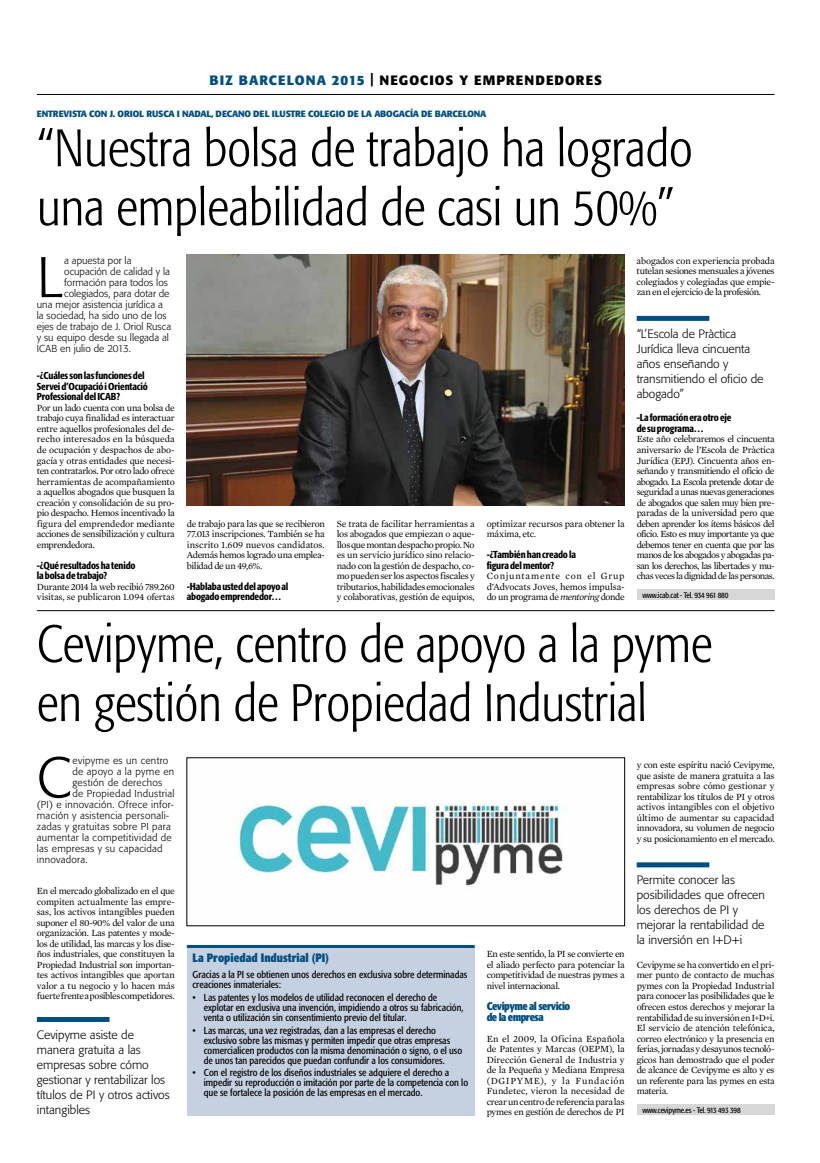
<style>
.page{position:relative;width:820px;height:1163px;background:#fff}
.page>*{position:absolute;margin:0;border:0;box-sizing:border-box;transform-origin:0 0}
.t1{font:300 56.5px "Formata";color:#000}
.t2{font:300 condensed 52px/59px "Formata";letter-spacing:-.005em;color:#000}
.t3{font:700 13.4px "Formata";letter-spacing:.075em;color:#000}
.t4{font:300 12px/15px "Formata";color:#000}
.t5{font:700 condensed 12px "Formata";color:#004e80}
.t6{font:700 condensed 11px/10.5px "Formata";letter-spacing:-.045em;color:#004e80}
.t7{font:condensed 10px/10px "Formata";color:#000}
.t8{font:500 condensed 10px/10.5px "Formata";letter-spacing:-.015em;color:#000}
.t9{font:300 10px "Formata";letter-spacing:.025em;color:#000}
.t10{font:300 10px "Formata";letter-spacing:.005em;color:#000}
.t11{font:300 10px "Formata";color:#000}
.t12{font:9.6px/10.5px "Mercury Text";letter-spacing:-.04em;color:#000;text-align:justify}
.t13{font:9.6px/10.5px "Mercury Text";letter-spacing:-.02em;color:#000}
.t14{font:700 9px "Formata";letter-spacing:-.025em;color:#004e80}
.t15{font:condensed 8px "Formata";letter-spacing:-.025em;color:#000}
.s1{color:#004e80}
.s2{font-style:italic}
</style>
<div class="page">
<hr style="left:37px;top:94px;width:737px;height:1px;background:#000">
<hr style="left:37px;top:610px;width:737px;height:1px;background:#000">
<div style="left:636px;top:589px;width:138px;height:11px;background:#d7d7d7"></div>
<div style="left:636px;top:316px;width:73px;height:5px;background:#004e80"></div>
<img style="left:187px;top:254px;width:437px;height:251px">
<div style="left:636px;top:1104px;width:138px;height:10px;background:#d7d7d7"></div>
<div style="left:187px;top:946px;width:287px;height:168px;background:#c5d0e1"></div>
<hr style="left:187px;top:944px;width:287px;height:3px;background:#004e80">
<div style="left:37px;top:1016px;width:72px;height:5px;background:#004e80"></div>
<img style="left:232px;top:803px;width:334px;height:84px">
<div style="left:636px;top:862px;width:73px;height:5px;background:#004e80"></div>
<h3 class="t3" style="left:209px;top:72px;width:394px"><span class="s1">BIZ BARCELONA 2015</span> | NEGOCIOS Y EMPRENDEDORES</h3>
<p class="t14" style="left:37px;top:108px;width:451px">ENTREVISTA CON J. ORIOL RUSCA I NADAL, DECANO DEL ILUSTRE COLEGIO DE LA ABOGACÍA DE BARCELONA</p>
<h2 class="t2" style="left:37px;top:119px;width:657px">“Nuestra bolsa de trabajo ha logrado una empleabilidad de casi un 50%”</h2>
<h1 class="t1" style="left:37px;top:244px;width:27px">L</h1>
<p class="t10" style="left:64px;top:255px;width:69px">a apuesta por la</p>
<p class="t12" style="left:636px;top:255px;width:139px">abogados con experiencia probada tutelan sesiones mensuales a jóvenes colegiados y colegiadas que empie&shy;zan en el ejercicio de la profesión.</p>
<p class="t10" style="left:64px;top:266px;width:107px">ocupación de calidad y la</p>
<p class="t10" style="left:64px;top:277px;width:105px">formación para todos los</p>
<p class="t10" style="left:64px;top:288px;width:107px">colegiados, para dotar de</p>
<p class="t11" style="left:37px;top:299px;width:127px">una mejor asistencia jurídica a</p>
<p class="t11" style="left:37px;top:310px;width:131px">la sociedad, ha sido uno de los</p>
<p class="t10" style="left:37px;top:321px;width:136px">ejes de trabajo de J. Oriol Rusca</p>
<p class="t11" style="left:37px;top:332px;width:133px">y su equipo desde su llegada al</p>
<p class="t11" style="left:37px;top:343px;width:95px">ICAB en julio de 2013.</p>
<p class="t8" style="left:37px;top:370px;width:112px">-¿Cuáles son las funciones del<br>Servei d’Ocupació i Orientació<br>Professional del ICAB?</p>
<p class="t12" style="left:37px;top:402px;width:139px">Por un lado cuenta con una bolsa de trabajo cuya finalidad es interactuar entre aquellos profesionales del de&shy;recho interesados en la búsqueda de ocupación y despachos de abo&shy;gacía y otras entidades que necesi&shy;ten contratarlos. Por otro lado ofrece herramientas de acompañamiento a aquellos abogados que busquen la creación y consolidación de su pro&shy;pio despacho. Hemos incentivado la figura del emprendedor mediante acciones de sensibilización y cultura emprendedora.</p>
<p class="t8" style="left:37px;top:559px;width:100px">-¿Qué resultados ha tenido la bolsa de trabajo?</p>
<p class="t12" style="left:37px;top:581px;width:139px">Durante 2014 la web recibió 789.260 visitas, se publicaron 1.094 ofertas</p>
<p class="t4" style="left:636px;top:326px;width:128px">“L’Escola de Pràctica<br>Jurídica lleva cincuenta años enseñando y transmitiendo el oficio de abogado”</p>
<p class="t8" style="left:636px;top:412px;width:96px">-La formación era otro eje de su programa…</p>
<p class="t12" style="left:636px;top:434px;width:139px">Este año celebraremos el cincuenta aniversario de l’Escola de Pràctica Jurídica (EPJ). Cincuenta años en&shy;señando y transmitiendo el oficio de abogado. La Escola pretende dotar de seguridad a unas nuevas generaciones de abogados que salen muy bien pre&shy;paradas de la universidad pero que deben aprender los ítems básicos del oficio. Esto es muy importante ya que debemos tener en cuenta que por las manos de los abogados y abogadas pa&shy;san los derechos, las libertades y mu&shy;chas veces la dignidad de las personas.</p>
<p class="t12" style="left:187px;top:518px;width:139px">de trabajo para las que se recibieron 77.013 inscripciones. También se ha inscrito 1.609 nuevos candidatos.<br>Además hemos logrado una emplea&shy;bilidad de un 49,6%.</p>
<p class="t8" style="left:187px;top:580px;width:103px">-Hablaba usted del apoyo al abogado emprendedor…</p>
<p class="t12" style="left:336px;top:518px;width:139px">Se trata de facilitar herramientas a los abogados que empiezan o aque&shy;llos que montan despacho propio. No es un servicio jurídico sino relacio&shy;nado con la gestión de despacho, co&shy;mo pueden ser los aspectos fiscales y tributarios, habilidades emocionales y colaborativas, gestión de equipos,</p>
<p class="t13" style="left:486px;top:518px;width:139px">optimizar recursos para obtener la máxima, etc.</p>
<p class="t8" style="left:486px;top:549px;width:91px">-¿También han creado la figura del mentor?</p>
<p class="t12" style="left:486px;top:570px;width:139px">Conjuntamente con el Grup d’Advocats Joves, hemos impulsa&shy;do un programa de <span class="s2">mentoring</span> donde</p>
<p class="t15" style="left:642px;top:590px;width:87px">www.icab.cat - Tel. 934 961 880</p>
<h2 class="t2" style="left:37px;top:614px;width:677px">Cevipyme, centro de apoyo a la pyme en gestión de Propiedad Industrial</h2>
<h1 class="t1" style="left:37px;top:744px;width:36px">C</h1>
<p class="t9" style="left:72px;top:754px;width:97px">evipyme es un centro</p>
<p class="t12" style="left:636px;top:759px;width:139px">y con este espíritu nació Cevipyme, que asiste de manera gratuita a las empresas sobre cómo gestionar y rentabilizar los títulos de PI y otros activos intangibles con el objetivo último de aumentar su capacidad innovadora, su volumen de negocio y su posicionamiento en el mercado.</p>
<p class="t9" style="left:72px;top:765px;width:103px">de apoyo a la pyme en</p>
<p class="t9" style="left:72px;top:776px;width:91px">gestión de derechos</p>
<p class="t9" style="left:72px;top:787px;width:104px">de Propiedad Industrial</p>
<p class="t9" style="left:37px;top:798px;width:138px">(PI) e innovación. Ofrece infor-</p>
<p class="t9" style="left:37px;top:809px;width:134px">mación y asistencia personali-</p>
<p class="t9" style="left:37px;top:820px;width:135px">zadas y gratuitas sobre PI para</p>
<p class="t9" style="left:37px;top:831px;width:136px">aumentar la competitividad de</p>
<p class="t9" style="left:37px;top:842px;width:127px">las empresas y su capacidad</p>
<p class="t9" style="left:37px;top:853px;width:52px">innovadora.</p>
<p class="t12" style="left:37px;top:885px;width:139px">En el mercado globalizado en el que compiten actualmente las empre&shy;sas, los activos intangibles pueden suponer el 80-90% del valor de una organización. Las patentes y mode&shy;los de utilidad, las marcas y los dise&shy;ños industriales, que constituyen la Propiedad Industrial son importan&shy;tes activos intangibles que aportan valor a tu negocio y lo hacen más fuerte frente a posibles competidores.</p>
<p class="t4" style="left:636px;top:872px;width:130px">Permite conocer las posibilidades que ofrecen los derechos de PI y mejorar la rentabilidad de la inversión en I+D+i</p>
<p class="t12" style="left:486px;top:948px;width:139px">En este sentido, la PI se convierte en el aliado perfecto para potenciar la competitividad de nuestras pymes a nivel internacional.</p>
<p class="t6" style="left:486px;top:1000px;width:85px">Cevipyme al servicio de la empresa</p>
<p class="t12" style="left:486px;top:1032px;width:139px">En el 2009, la Oficina Española de Patentes y Marcas (OEPM), la Dirección General de Industria y de la Pequeña y Mediana Empresa (DGIPYME), y la Fundación Fundetec, vieron la necesidad de crear un centro de referencia para las pymes en gestión de derechos de PI</p>
<p class="t5" style="left:192px;top:950px;width:138px">La Propiedad Industrial (PI)</p>
<p class="t7" style="left:192px;top:969px;width:276px">Gracias a la PI se obtienen unos derechos en exclusiva sobre determinadas creaciones inmateriales:</p>
<p class="t7" style="left:204px;top:992px;width:261px;text-indent:-11px">• Las patentes y los modelos de utilidad reconocen el derecho de explotar en exclusiva una invención, impidiendo a otros su fabricación, venta o utilización sin consentimiento previo del titular.</p>
<p class="t7" style="left:204px;top:1024px;width:260px;text-indent:-11px">• Las marcas, una vez registradas, dan a las empresas el derecho exclusivo sobre las mismas y permiten impedir que otras empresas comercialicen productos con la misma denominación o signo, o el uso de unos tan parecidos que puedan confundir a los consumidores.</p>
<p class="t7" style="left:204px;top:1067px;width:266px;text-indent:-11px">• Con el registro de los diseños industriales se adquiere el derecho a impedir su reproducción o imitación por parte de la competencia con lo que se fortalece la posición de las empresas en el mercado.</p>
<p class="t12" style="left:636px;top:959px;width:139px">Cevipyme se ha convertido en el pri&shy;mer punto de contacto de muchas pymes con la Propiedad Industrial para conocer las posibilidades que le ofrecen estos derechos y mejorar la rentabilidad de su inversión en I+D+i.<br>El servicio de atención telefónica, correo electrónico y la presencia en ferias, jornadas y desayunos tecnoló&shy;gicos han demostrado que el poder de alcance de Cevipyme es alto y es un referente para las pymes en esta materia.</p>
<p class="t4" style="left:37px;top:1027px;width:134px">Cevipyme asiste de manera gratuita a las empresas sobre cómo gestionar y rentabilizar los títulos de PI y otros activos intangibles</p>
<p class="t15" style="left:642px;top:1105px;width:100px">www.cevipyme.es - Tel. 913 493 398</p>
</div>
